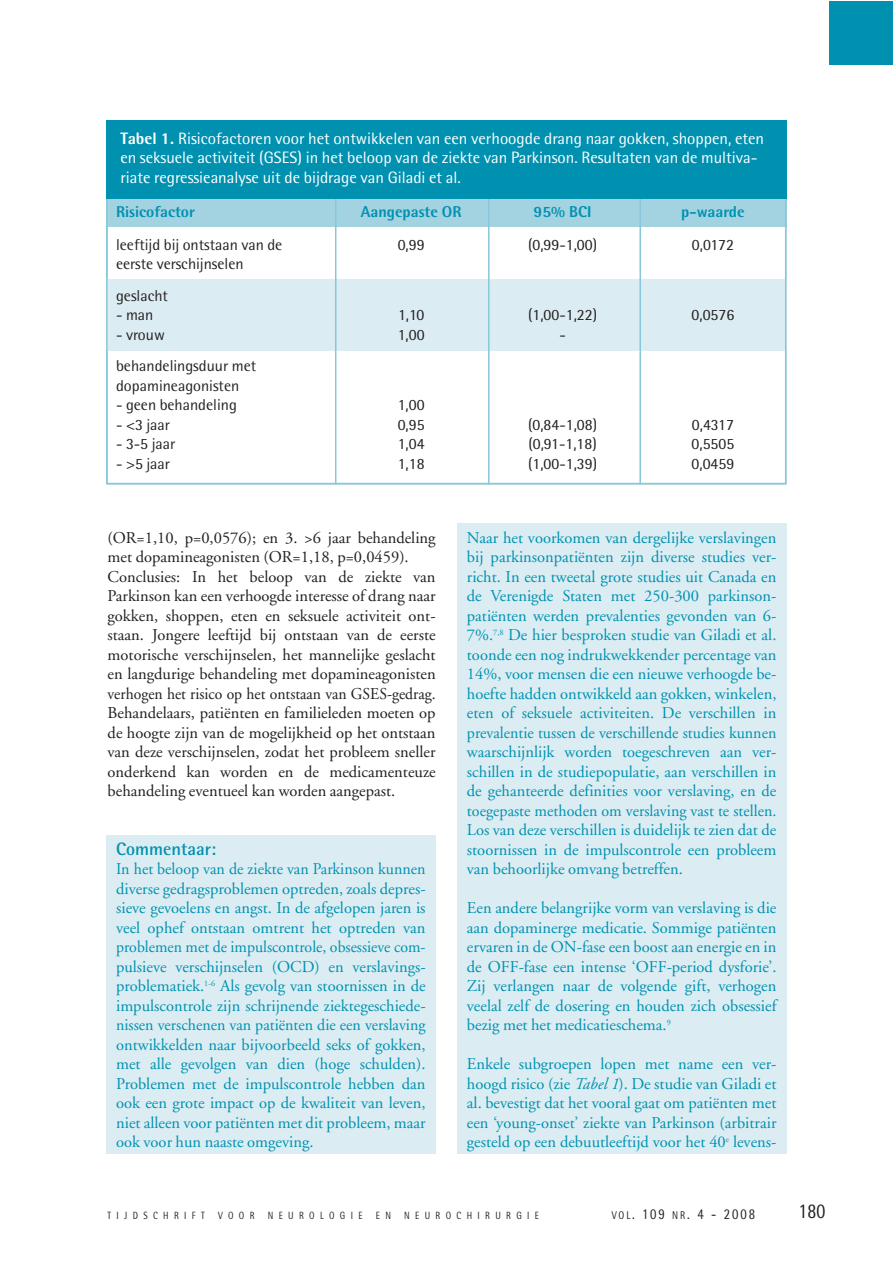
<style>
.page{position:relative;width:893px;height:1263px;background:#fff}
.page>*{position:absolute;margin:0;border:0;box-sizing:border-box;transform-origin:0 0}
.t1{font:21px "Rotis Semi Sans";color:#231f20;scale:.85 1}
.t2{font:700 18px "Rotis Semi Sans";color:#0091b1}
.t3{font:16.5px/19.5px "Adobe Garamond";color:#0091b1;text-align:justify}
.t4{font:16.5px/19.5px "Adobe Garamond";color:#231f20}
.t5{font:16.5px/19.5px "Rotis Semi Sans";color:#fff}
.t6{font:15.75px/31.5px "Rotis Semi Sans";color:#231f20}
.t7{font:800 15.75px "Rotis Semi Sans";color:#0091b1}
.t8{font:15px "Rotis Semi Sans";letter-spacing:.15em;color:#231f20;scale:.85 1}
.t9{font:10.5px "Rotis Semi Sans";letter-spacing:.6em;color:#231f20;scale:.85 1}
.s1{font-weight:800}
.s2{font-style:italic}
.s3{font-size:11.25px}
</style>
<div class="page">
<div style="left:829px;top:1px;width:63px;height:64px;background:#0091b1"></div>
<div style="left:106px;top:198px;width:680px;height:29px;background:#a3d3e1"></div>
<div style="left:106px;top:280px;width:680px;height:71px;background:#dbedf2"></div>
<hr style="left:335px;top:198px;width:1px;height:286px;background:#87c7d9">
<hr style="left:488px;top:198px;width:2px;height:286px;background:#87c7d9">
<hr style="left:639px;top:198px;width:2px;height:286px;background:#87c7d9">
<div style="left:106px;top:120px;width:680px;height:78px;background:#0091b1"></div>
<div style="left:106px;top:835px;width:330px;height:319px;background:#dbedf2"></div>
<div style="left:457px;top:523px;width:329px;height:631px;background:#dbedf2"></div>
<p class="t5" style="left:120px;top:130px;width:645px"><span class="s1">Tabel 1.</span> Risicofactoren voor het ontwikkelen van een verhoogde drang naar gokken, shoppen, eten en seksuele activiteit (GSES) in het beloop van de ziekte van Parkinson. Resultaten van de multiva&shy;riate regressieanalyse uit de bijdrage van Giladi et al.</p>
<p class="t7" style="left:116px;top:206px;width:80px">Risicofactor</p>
<p class="t7" style="left:361px;top:206px;width:102px">Aangepaste OR</p>
<p class="t7" style="left:534px;top:206px;width:59px">95% BCI</p>
<p class="t7" style="left:681px;top:206px;width:65px">p-waarde</p>
<p class="t6" style="left:116px;top:230px;width:168px">leeftijd bij ontstaan van de</p>
<p class="t6" style="left:398px;top:230px;width:28px">0,99</p>
<p class="t6" style="left:528px;top:230px;width:70px">(0,99-1,00)</p>
<p class="t6" style="left:692px;top:230px;width:44px">0,0172</p>
<p class="t6" style="left:116px;top:250px;width:129px">eerste verschijnselen geslacht</p>
<p class="t6" style="left:116px;top:301px;width:39px">- man</p>
<p class="t6" style="left:398px;top:301px;width:28px">1,10</p>
<p class="t6" style="left:528px;top:301px;width:70px">(1,00-1,22)</p>
<p class="t6" style="left:692px;top:301px;width:44px">0,0576</p>
<p class="t6" style="left:116px;top:320px;width:50px">- vrouw</p>
<p class="t6" style="left:398px;top:320px;width:28px">1,00</p>
<p class="t6" style="left:559px;top:320px;width:8px">-</p>
<p class="t6" style="left:116px;top:358px;width:142px;line-height:19.5px">behandelingsduur met dopamineagonisten</p>
<p class="t6" style="left:116px;top:391px;width:122px">- geen behandeling</p>
<p class="t6" style="left:398px;top:391px;width:28px">1,00</p>
<p class="t6" style="left:116px;top:410px;width:55px">- &lt;3 jaar</p>
<p class="t6" style="left:398px;top:410px;width:28px">0,95</p>
<p class="t6" style="left:528px;top:410px;width:70px">(0,84-1,08)</p>
<p class="t6" style="left:692px;top:410px;width:44px">0,4317</p>
<p class="t6" style="left:116px;top:430px;width:61px">- 3-5 jaar</p>
<p class="t6" style="left:398px;top:430px;width:28px">1,04</p>
<p class="t6" style="left:528px;top:430px;width:70px">(0,91-1,18)</p>
<p class="t6" style="left:692px;top:430px;width:44px">0,5505</p>
<p class="t6" style="left:116px;top:449px;width:55px">- &gt;5 jaar</p>
<p class="t6" style="left:398px;top:449px;width:28px">1,18</p>
<p class="t6" style="left:528px;top:449px;width:70px">(1,00-1,39)</p>
<p class="t6" style="left:692px;top:449px;width:44px">0,0459</p>
<p class="t4" style="left:108px;top:529px;width:330px">(OR=1,10, p=0,0576); en 3. &gt;6 jaar behandeling met dopamineagonisten (OR=1,18, p=0,0459).<br>Conclusies: In het beloop van de ziekte van Parkinson kan een verhoogde interesse of drang naar gokken, shoppen, eten en seksuele activiteit ont&shy;staan. Jongere leeftijd bij ontstaan van de eerste motorische verschijnselen, het mannelijke geslacht en langdurige behandeling met dopamineagonisten verhogen het risico op het ontstaan van GSES-gedrag.<br>Behandelaars, patiënten en familieleden moeten op de hoogte zijn van de mogelijkheid op het ontstaan van deze verschijnselen, zodat het probleem sneller onderkend kan worden en de medicamenteuze behandeling eventueel kan worden aangepast.</p>
<p class="t2" style="left:116px;top:842px;width:102px">Commentaar:</p>
<p class="t3" style="left:116px;top:861px;width:311px">In het beloop van de ziekte van Parkinson kunnen diverse gedragsproblemen optreden, zoals depres&shy;sieve gevoelens en angst. In de afgelopen jaren is veel ophef ontstaan omtrent het optreden van problemen met de impulscontrole, obsessieve com&shy;pulsieve verschijnselen (OCD) en verslavings&shy;problematiek.<sup>1-6</sup> Als gevolg van stoornissen in de impulscontrole zijn schrijnende ziektegeschiede&shy;nissen verschenen van patiënten die een verslaving ontwikkelden naar bijvoorbeeld seks of gokken, met alle gevolgen van dien (hoge schulden).<br>Problemen met de impulscontrole hebben dan ook een grote impact op de kwaliteit van leven, niet alleen voor patiënten met dit probleem, maar ook voor hun naaste omgeving.</p>
<p class="t3" style="left:467px;top:529px;width:311px">Naar het voorkomen van dergelijke verslavingen bij parkinsonpatiënten zijn diverse studies ver&shy;richt. In een tweetal grote studies uit Canada en de Verenigde Staten met 250-300 parkinson&shy;patiënten werden prevalenties gevonden van 6- 7%.<sup>7,8</sup> De hier besproken studie van Giladi et al. toonde een nog indrukwekkender percentage van 14%, voor mensen die een nieuwe verhoogde be&shy;hoefte hadden ontwikkeld aan gokken, winkelen, eten of seksuele activiteiten. De verschillen in prevalentie tussen de verschillende studies kunnen waarschijnlijk worden toegeschreven aan ver&shy;schillen in de studiepopulatie, aan verschillen in de gehanteerde definities voor verslaving, en de toegepaste methoden om verslaving vast te stellen.<br>Los van deze verschillen is duidelijk te zien dat de stoornissen in de impulscontrole een probleem van behoorlijke omvang betreffen.</p>
<p class="t3" style="left:467px;top:900px;width:311px">Een andere belangrijke vorm van verslaving is die aan dopaminerge medicatie. Sommige patiënten ervaren in de ON-fase een boost aan energie en in de OFF-fase een intense ‘OFF-period dysforie’.<br>Zij verlangen naar de volgende gift, verhogen veelal zelf de dosering en houden zich obsessief bezig met het medicatieschema.<sup>9</sup></p>
<p class="t3" style="left:467px;top:1056px;width:311px">Enkele subgroepen lopen met name een ver&shy;hoogd risico (zie <span class="s2">Tabel 1</span>). De studie van Giladi et al. bevestigt dat het vooral gaat om patiënten met een ‘young-onset’ ziekte van Parkinson (arbitrair gesteld op een debuutleeftijd voor het 40<sup>e</sup> levens-</p>
<p class="t9" style="left:108px;top:1211px;width:116px">TIJDSCHRIFT</p>
<p class="t9" style="left:218px;top:1211px;width:44px">VOOR</p>
<p class="t9" style="left:268px;top:1211px;width:113px">NEUROLOGIE</p>
<p class="t9" style="left:376px;top:1211px;width:19px">E N</p>
<p class="t9" style="left:404px;top:1211px;width:160px">NEUROCHIRURGIE</p>
<p class="t8" style="left:612px;top:1208px;width:170px"><span class="s3">VOL</span>. 109 <span class="s3">NR</span>. 4 - 2008</p>
<p class="t1" style="left:799px;top:1204px;width:33px">180</p>
</div>
